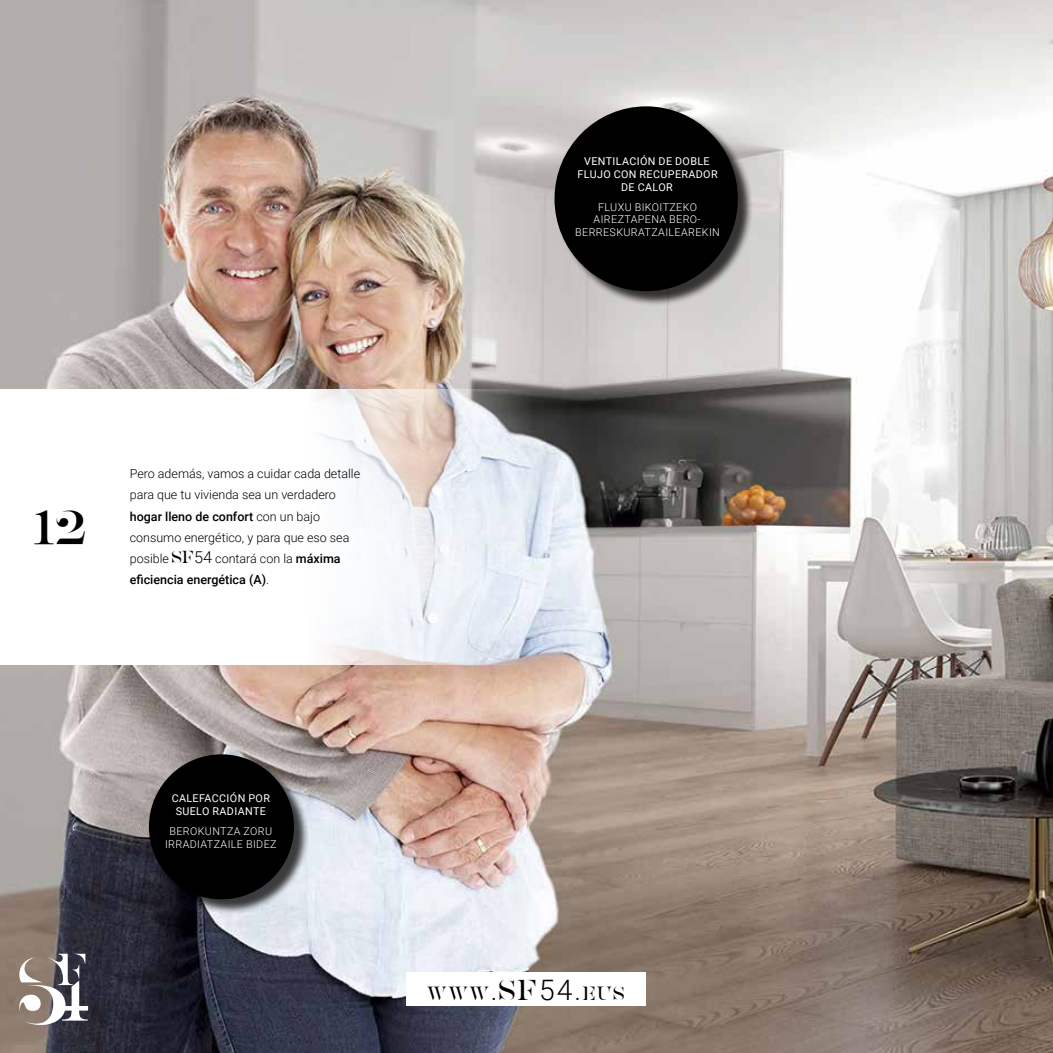
<style>
.page{position:relative;width:1053px;height:1053px;background:#fff}
.page>*{position:absolute;margin:0;border:0;box-sizing:border-box;transform-origin:0 0}
.t1{font:34.5px "SATURDATESERIF";color:#000}
.t2{font:13.75px "SATURDATESERIF";letter-spacing:.075em;color:#000}
.t3{font:300 12.5px/21.2px "Roboto";color:#000}
.t4{font:300 10.75px/12.9px "Roboto";letter-spacing:.035em;color:#fff}
.t5{font:10.75px/12.9px "Roboto";letter-spacing:.035em;color:#fff;text-align:center}
.s1{font-weight:500}
.s2{font-family:"SATURDATESERIF";font-weight:400}
.s3{font-size:16.25px}
.s4{font-family:"Roboto";font-weight:300;font-size:27.5px}
.s5{font-size:20.62px}
.s6{font-family:"Roboto";font-weight:300;font-size:28.12px}
</style>
<div class="page">
<img style="left:0;top:0;width:1052px;height:1052px">
<svg style="left:0;top:388px;width:567px;height:276px"></svg>
<svg style="left:19px;top:953px;width:69px;height:71px"></svg>
<div style="left:407px;top:972px;width:239px;height:34px;background:#fff"></div>
<div style="left:151px;top:756px;width:158px;height:158px;background:#000;opacity:.75"></div>
<div style="left:149px;top:754px;width:145px;height:145px;background:#000;border-radius:50%"></div>
<div style="left:556px;top:108px;width:197px;height:198px;background:#000;opacity:.75"></div>
<div style="left:554px;top:106px;width:183px;height:185px;background:#000;border-radius:50%"></div>
<p class="t5" style="left:577px;top:154px;width:142px">VENTILACIÓN DE DOBLE<br>FLUJO CON RECUPERADOR<br>DE CALOR</p>
<p class="t4" style="left:598px;top:200px;width:61px">FLUXU BI KOITZE</p>
<p class="t4" style="left:682px;top:200px;width:14px">KO</p>
<p class="t4" style="left:593px;top:213px;width:8px">AIREZTA</p>
<p class="t4" style="left:638px;top:213px;width:39px">PENA BERO</p>
<p class="t4" style="left:697px;top:213px;width:5px">-</p>
<p class="t4" style="left:575px;top:226px;width:8px">BERRE</p>
<p class="t4" style="left:609px;top:226px;width:22px">SKURATZAILEARE</p>
<p class="t4" style="left:701px;top:226px;width:20px">KIN</p>
<h1 class="t1" style="left:34px;top:510px;width:56px">12</h1>
<p class="t3" style="left:130px;top:462px;width:232px">Pero además, vamos a cuidar cada detalle para que tu vivienda sea un verdadero <span class="s1">hogar lleno de confort</span> con un bajo consumo energético, y para que eso sea posible <span class="s2">SF</span><span class="s3">54</span> contará con la <span class="s1">máxima eficiencia energética (A)</span>.</p>
<p class="t5" style="left:172px;top:791px;width:100px">CALEFACCIÓN POR<br>SUELO RADIANTE</p>
<p class="t4" style="left:169px;top:824px;width:8px">BERO</p>
<p class="t4" style="left:198px;top:824px;width:31px">KU NTZA</p>
<p class="t4" style="left:165px;top:824px;width:113px;text-indent:79px">zoru irradiatzaile bidez</p>
<p class="t2" style="left:427px;top:986px;width:199px">WWW<span class="s4">.</span><span class="s5">SF</span><span class="s6">54</span><span class="s4">.</span>EUS</p>
</div>
